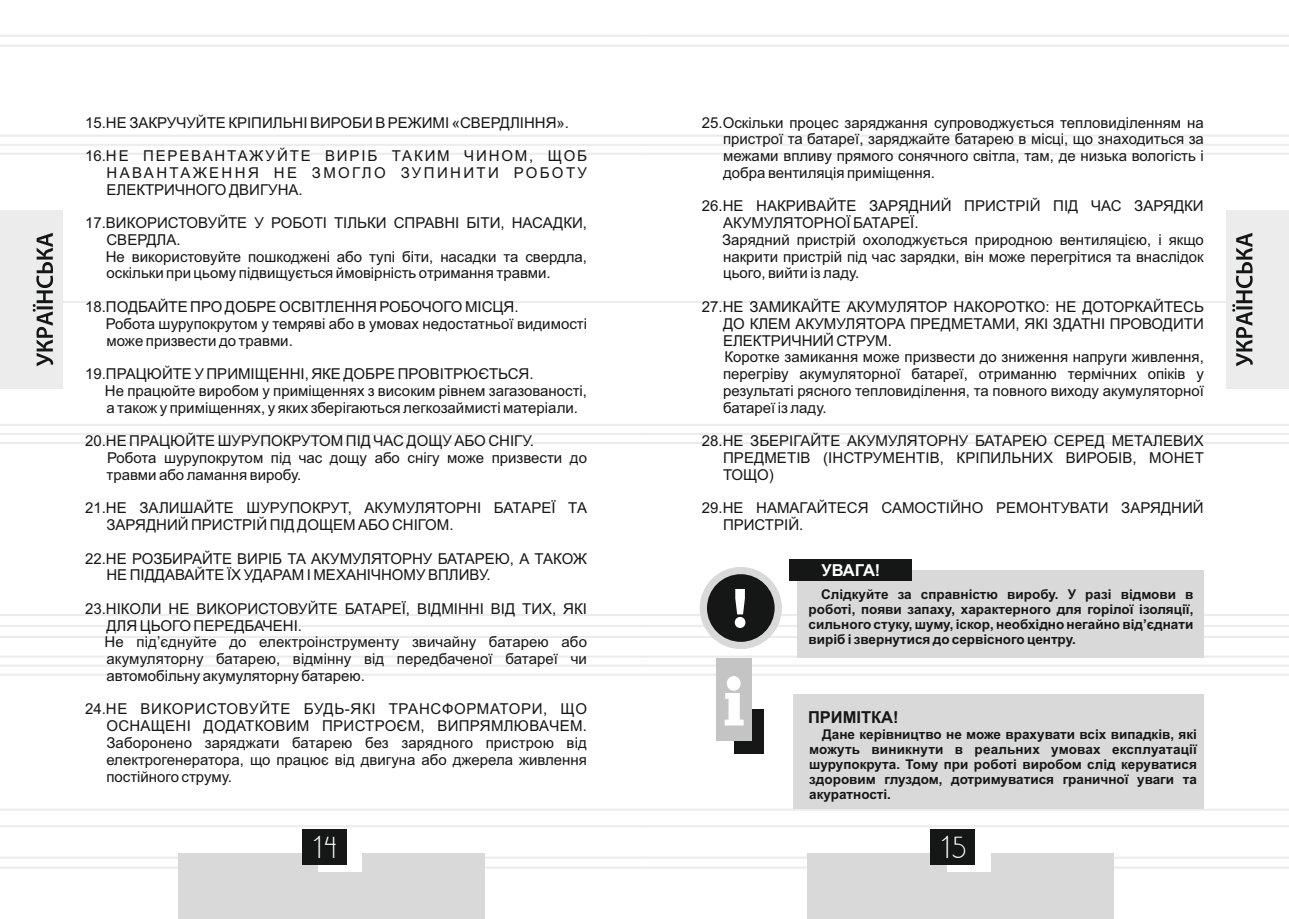
<style>
.page{position:relative;width:1289px;height:919px;background:#fff}
.page>*{position:absolute;margin:0;border:0;box-sizing:border-box;transform-origin:0 0}
.t1{font:26.25px "DS Standart Cyr";color:#fff}
.t2{font:700 16.5px "Arial";color:#151616}
.t3{font:700 16.5px "Arial";letter-spacing:-.025em;color:#fff}
.t4{font:15px/16.8px "Arial";color:#151616}
.t5{font:700 13.5px/15.1px "Arial";color:#151616;text-align:justify}
</style>
<div class="page">
<hr style="left:644px;top:135px;width:644px;height:2px;background:#ececec">
<hr style="left:644px;top:153px;width:644px;height:2px;background:#ececec">
<hr style="left:644px;top:424px;width:644px;height:2px;background:#ececec">
<hr style="left:644px;top:442px;width:644px;height:2px;background:#ececec">
<hr style="left:644px;top:635px;width:644px;height:3px;background:#ececec">
<hr style="left:644px;top:655px;width:644px;height:2px;background:#ececec">
<hr style="left:644px;top:673px;width:644px;height:2px;background:#ececec">
<hr style="left:644px;top:856px;width:644px;height:2px;background:#ececec">
<hr style="left:644px;top:866px;width:644px;height:2px;background:#ececec">
<hr style="left:644px;top:35px;width:644px;height:2px;background:#ececec">
<hr style="left:644px;top:45px;width:644px;height:2px;background:#ececec">
<hr style="left:644px;top:808px;width:644px;height:2px;background:#ececec">
<hr style="left:644px;top:825px;width:644px;height:2px;background:#ececec">
<hr style="left:644px;top:301px;width:644px;height:2px;background:#ececec">
<hr style="left:0;top:135px;width:644px;height:2px;background:#ececec">
<hr style="left:0;top:144px;width:1288px;height:2px;background:#ececec">
<hr style="left:0;top:153px;width:644px;height:2px;background:#ececec">
<hr style="left:0;top:424px;width:644px;height:2px;background:#ececec">
<hr style="left:0;top:433px;width:1288px;height:2px;background:#ececec">
<hr style="left:0;top:442px;width:644px;height:2px;background:#ececec">
<hr style="left:0;top:635px;width:644px;height:3px;background:#ececec">
<hr style="left:0;top:655px;width:644px;height:2px;background:#ececec">
<svg style="left:0;top:663px;width:1288px;height:4px"></svg>
<hr style="left:0;top:673px;width:644px;height:2px;background:#ececec">
<hr style="left:0;top:856px;width:644px;height:2px;background:#ececec">
<hr style="left:0;top:866px;width:644px;height:2px;background:#ececec">
<hr style="left:0;top:35px;width:644px;height:2px;background:#ececec">
<hr style="left:0;top:45px;width:644px;height:2px;background:#ececec">
<hr style="left:0;top:808px;width:644px;height:2px;background:#ececec">
<hr style="left:0;top:825px;width:644px;height:2px;background:#ececec">
<hr style="left:0;top:301px;width:644px;height:2px;background:#ececec">
<div style="left:178px;top:853px;width:307px;height:65px;background:#d9d9da"></div>
<div style="left:318px;top:832px;width:44px;height:39px;background:#fff"></div>
<div style="left:301px;top:829px;width:45px;height:36px;background:#151616"></div>
<div style="left:0;top:210px;width:62px;height:179px;background:#ececec"></div>
<svg style="left:33px;top:233px;width:20px;height:133px"></svg>
<div style="left:807px;top:853px;width:306px;height:65px;background:#d9d9da"></div>
<div style="left:946px;top:832px;width:44px;height:39px;background:#fff"></div>
<div style="left:930px;top:829px;width:45px;height:36px;background:#151616"></div>
<div style="left:1226px;top:210px;width:62px;height:179px;background:#ececec"></div>
<svg style="left:1232px;top:233px;width:20px;height:133px"></svg>
<div style="left:699px;top:567px;width:82px;height:82px;border:14px solid #d9d9da;border-radius:50%"></div>
<div style="left:707px;top:574px;width:67px;height:67px;background:#151616;border-radius:50%"></div>
<svg style="left:0;top:589px;width:1288px;height:39px"></svg>
<div style="left:797px;top:570px;width:406px;height:87px;background:#d9d9da"></div>
<div style="left:789px;top:559px;width:122px;height:22px;background:#151616"></div>
<div style="left:735px;top:709px;width:29px;height:45px;background:#151616"></div>
<div style="left:715px;top:658px;width:36px;height:82px;background:#c4c4c5"></div>
<svg style="left:724px;top:676px;width:19px;height:49px"></svg>
<div style="left:793px;top:694px;width:410px;height:114px;background:#d9d9da"></div>
<p class="t4" style="left:85px;top:115px;width:485px">15. НЕ ЗАКРУЧУЙТЕ КРІПИЛЬНІ ВИРОБИ В РЕЖИМІ «СВЕРДЛІННЯ».</p>
<p class="t4" style="left:106px;top:149px;width:482px;text-align:justify;text-indent:-21px">16. НЕ ПЕРЕВАНТАЖУЙТЕ ВИРІБ ТАКИМ ЧИНОМ, ЩОБ НАВАНТАЖЕННЯ НЕ ЗМОГЛО ЗУПИНИТИ РОБОТУ ЕЛЕКТРИЧНОГО ДВИГУНА.</p>
<p class="t4" style="left:106px;top:216px;width:483px;text-indent:-21px">17. ВИКОРИСТОВУЙТЕ У РОБОТІ ТІЛЬКИ СПРАВНІ БІТИ, НАСАДКИ, СВЕРДЛА.<br>Не використовуйте пошкоджені або тупі біти, насадки та свердла, оскільки при цьому підвищується ймовірність отримання травми.</p>
<p class="t4" style="left:106px;top:300px;width:483px;text-indent:-21px">18. ПОДБАЙТЕ ПРО ДОБРЕ ОСВІТЛЕННЯ РОБОЧОГО МІСЦЯ.<br>Робота шурупокрутом у темряві або в умовах недостатньої видимості може призвести до травми.</p>
<p class="t4" style="left:105px;top:367px;width:483px;text-indent:-20px">19. ПРАЦЮЙТЕ У ПРИМІЩЕННІ, ЯКЕ ДОБРЕ ПРОВІТРЮЄТЬСЯ.<br>Не працюйте виробом у приміщеннях з високим рівнем загазованості, а також у приміщеннях, у яких зберігаються легкозаймисті матеріали.</p>
<p class="t4" style="left:106px;top:434px;width:482px;text-indent:-21px">20. НЕ ПРАЦЮЙТЕ ШУРУПОКРУТОМ ПІД ЧАС ДОЩУ АБО СНІГУ.<br>Робота шурупокрутом під час дощу або снігу може призвести до травми або ламання виробу.</p>
<p class="t4" style="left:106px;top:501px;width:482px;text-indent:-21px">21. НЕ ЗАЛИШАЙТЕ ШУРУПОКРУТ, АКУМУЛЯТОРНІ БАТАРЕЇ ТА<br>ЗАРЯДНИЙ ПРИСТРІЙ ПІД ДОЩЕМ АБО СНІГОМ.</p>
<p class="t4" style="left:106px;top:551px;width:482px;text-indent:-21px">22. НЕ РОЗБИРАЙТЕ ВИРІБ ТА АКУМУЛЯТОРНУ БАТАРЕЮ, А ТАКОЖ<br>НЕ ПІДДАВАЙТЕ ЇХ УДАРАМ І МЕХАНІЧНОМУ ВПЛИВУ.</p>
<p class="t4" style="left:105px;top:601px;width:484px;text-indent:-19px">23. НІКОЛИ НЕ ВИКОРИСТОВУЙТЕ БАТАРЕЇ, ВІДМІННІ ВІД ТИХ, ЯКІ ДЛЯ ЦЬОГО ПЕРЕДБАЧЕНІ.<br>Не під’єднуйте до електроінструменту звичайну батарею або акумуляторну батарею, відмінну від передбаченої батареї чи автомобільну акумуляторну батарею.</p>
<p class="t4" style="left:106px;top:702px;width:482px;text-align:justify;text-indent:-21px">24. НЕ ВИКОРИСТОВУЙТЕ БУДЬ-ЯКІ ТРАНСФОРМАТОРИ, ЩО ОСНАЩЕНІ ДОДАТКОВИМ ПРИСТРОЄМ, ВИПРЯМЛЮВАЧЕМ.<br>Заборонено заряджати батарею без зарядного пристрою від електрогенератора, що працює від двигуна або джерела живлення постійного струму.</p>
<p class="t4" style="left:723px;top:115px;width:482px;text-align:justify;text-indent:-21px">25. Оскільки процес заряджання супроводжується тепловиділенням на пристрої та батареї, заряджайте батарею в місці, що знаходиться за межами впливу прямого сонячного світла, там, де низька вологість і добра вентиляція приміщення.</p>
<p class="t4" style="left:722px;top:199px;width:483px;text-indent:-20px">26. НЕ НАКРИВАЙТЕ ЗАРЯДНИЙ ПРИСТРІЙ ПІД ЧАС ЗАРЯДКИ АКУМУЛЯТОРНОЇ БАТАРЕЇ.<br>Зарядний пристрій охолоджується природною вентиляцією, і якщо накрити пристрій під час зарядки, він може перегрітися та внаслідок цього, вийти із ладу.</p>
<p class="t4" style="left:723px;top:300px;width:482px;text-indent:-21px">27. НЕ ЗАМИКАЙТЕ АКУМУЛЯТОР НАКОРОТКО: НЕ ДОТОРКАЙТЕСЬ ДО КЛЕМ АКУМУЛЯТОРА ПРЕДМЕТАМИ, ЯКІ ЗДАТНІ ПРОВОДИТИ ЕЛЕКТРИЧНИЙ СТРУМ.<br>Коротке замикання може призвести до зниження напруги живлення, перегріву акумуляторної батареї, отриманню термічних опіків у результаті рясного тепловиділення, та повного виходу акумуляторної батареї із ладу.</p>
<p class="t4" style="left:723px;top:434px;width:482px;text-align:justify;text-indent:-21px">28.НЕ ЗБЕРІГАЙТЕ АКУМУЛЯТОРНУ БАТАРЕЮ СЕРЕД МЕТАЛЕВИХ ПРЕДМЕТІВ (ІНСТРУМЕНТІВ, КРІПИЛЬНИХ ВИРОБІВ, МОНЕТ ТОЩО)</p>
<p class="t4" style="left:723px;top:501px;width:482px;text-indent:-21px">29. НЕ НАМАГАЙТЕСЯ САМОСТІЙНО РЕМОНТУВАТИ ЗАРЯДНИЙ<br>ПРИСТРІЙ.</p>
<p class="t3" style="left:821px;top:564px;width:60px">УВАГА!</p>
<p class="t5" style="left:808px;top:587px;width:386px;text-indent:13px">Слідкуйте за справністю виробу. У разі відмови в роботі, появи запаху, характерного для горілої ізоляції, сильного стуку, шуму, іскор, необхідно негайно від’єднати виріб і звернутися до сервісного центру.</p>
<p class="t2" style="left:808px;top:710px;width:92px">ПРИМІТКА!</p>
<p class="t5" style="left:809px;top:727px;width:389px;text-indent:13px">Дане керівництво не може врахувати всіх випадків, які можуть виникнути в реальних умовах експлуатації шурупокрута. Тому при роботі виробом слід керуватися здоровим глуздом, дотримуватися граничної уваги та акуратності.</p>
<h1 class="t1" style="left:313px;top:836px;width:25px">14</h1>
<h1 class="t1" style="left:941px;top:836px;width:26px">15</h1>
</div>
